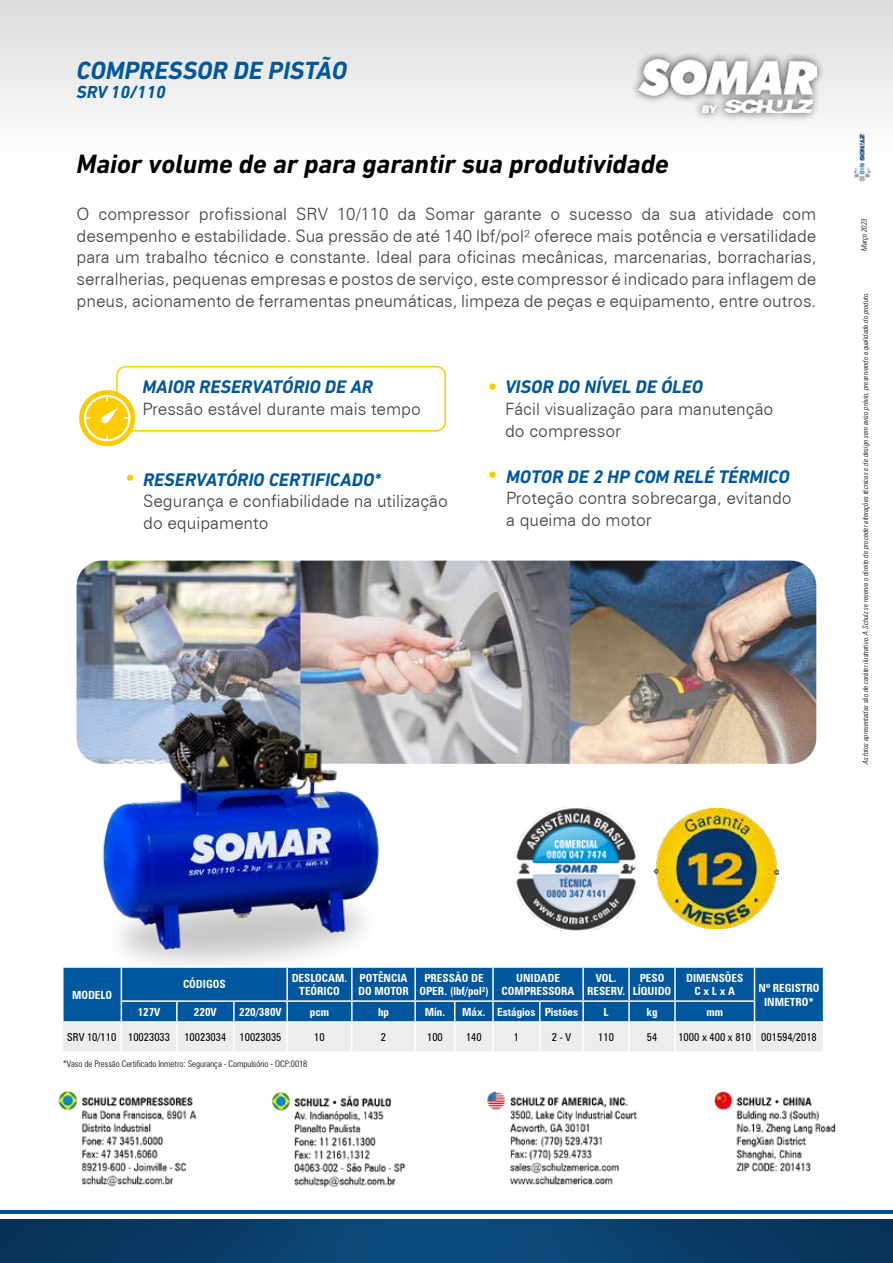
<style>
.page{position:relative;width:893px;height:1263px;background:#fff}
.page>*{position:absolute;margin:0;border:0;box-sizing:border-box;transform-origin:0 0}
.t1{font:italic 700 27px "DIN Next CYR";color:#000}
.t2{font:italic 700 25.35px "DIN Next CYR";color:#00579d}
.t3{font:italic 700 18.6px "DIN Next CYR";color:#00579d}
.t4{font:italic 700 17.7px "DIN Next CYR";color:#00579d}
.t5{font:300 16.95px/21.6px "Zurich BT";color:#3e3d40}
.t6{font:700 condensed 11.25px/13.5px "Zurich BT";color:#fff;text-align:center}
.t7{font:condensed 10.95px "Zurich BT";color:#000}
.t8{font:300 condensed 9px "Zurich BT";color:#000}
.t9{font:italic 300 condensed 7.5px "Zurich BT";color:#000}
</style>
<div class="page">
<div style="left:0;top:0;width:893px;height:170px;background:linear-gradient(to bottom,#dbdbdc,#fff)"></div>
<img style="left:0;top:1219px;width:893px;height:44px">
<hr style="left:0;top:1210px;width:893px;height:3px;background:#00538d">
<img style="left:77px;top:561px;width:739px;height:203px">
<img style="left:79px;top:687px;width:329px;height:279px">
<div style="left:630px;top:51px;width:195px;height:71px;background:#000;opacity:.75"></div>
<img style="left:639px;top:60px;width:177px;height:53px">
<img style="left:855px;top:128px;width:19px;height:54px">
<svg style="left:63px;top:967px;width:761px;height:84px;background:#588fbb"></svg>
<hr style="left:62px;top:1021px;width:59px;height:2px;background:#fff">
<hr style="left:121px;top:1000px;width:56px;height:2px;background:#fff">
<hr style="left:177px;top:1000px;width:57px;height:2px;background:#fff">
<hr style="left:234px;top:1000px;width:53px;height:2px;background:#fff">
<hr style="left:287px;top:1000px;width:65px;height:2px;background:#fff">
<hr style="left:352px;top:1000px;width:63px;height:2px;background:#fff">
<hr style="left:415px;top:1000px;width:40px;height:2px;background:#fff">
<hr style="left:455px;top:1000px;width:38px;height:2px;background:#fff">
<hr style="left:493px;top:1000px;width:47px;height:2px;background:#fff">
<hr style="left:540px;top:1000px;width:43px;height:2px;background:#fff">
<hr style="left:583px;top:1000px;width:46px;height:2px;background:#fff">
<hr style="left:629px;top:1000px;width:46px;height:2px;background:#fff">
<hr style="left:675px;top:1000px;width:80px;height:2px;background:#fff">
<hr style="left:754px;top:1021px;width:70px;height:2px;background:#fff">
<hr style="left:121px;top:1021px;width:56px;height:2px;background:#fff">
<hr style="left:177px;top:1021px;width:57px;height:2px;background:#fff">
<hr style="left:234px;top:1021px;width:53px;height:2px;background:#fff">
<hr style="left:287px;top:1021px;width:65px;height:2px;background:#fff">
<hr style="left:352px;top:1021px;width:63px;height:2px;background:#fff">
<hr style="left:415px;top:1021px;width:40px;height:2px;background:#fff">
<hr style="left:455px;top:1021px;width:38px;height:2px;background:#fff">
<hr style="left:493px;top:1021px;width:47px;height:2px;background:#fff">
<hr style="left:540px;top:1021px;width:43px;height:2px;background:#fff">
<hr style="left:583px;top:1021px;width:46px;height:2px;background:#fff">
<hr style="left:629px;top:1021px;width:46px;height:2px;background:#fff">
<hr style="left:675px;top:1021px;width:79px;height:2px;background:#fff">
<div style="left:116px;top:366px;width:330px;height:66px;border:2px solid #fecc00;border-radius:9px"></div>
<svg style="left:127px;top:475px;width:6px;height:6px"></svg>
<svg style="left:489px;top:471px;width:7px;height:7px"></svg>
<svg style="left:489px;top:383px;width:7px;height:7px"></svg>
<div style="left:79px;top:390px;width:56px;height:56px;background:#fecb00;border-radius:50%"></div>
<svg style="left:84px;top:395px;width:46px;height:46px"></svg>
<img style="left:58px;top:1092px;width:778px;height:96px">
<img style="left:514px;top:807px;width:123px;height:124px">
<img style="left:654px;top:808px;width:125px;height:120px">
<h2 class="t2" style="left:77px;top:55px;width:272px">COMPRESSOR DE PISTÃO</h2>
<p class="t4" style="left:77px;top:82px;width:91px">SRV 10/110</p>
<h1 class="t1" style="left:77px;top:148px;width:594px">Maior volume de ar para garantir sua produtividade</h1>
<p class="t5" style="left:77px;top:203px;width:741px;text-align:justify">O compressor profissional SRV 10/110 da Somar garante o sucesso da sua atividade com desempenho e estabilidade. Sua pressão de até 140 lbf/pol² oferece mais potência e versatilidade para um trabalho técnico e constante. Ideal para oficinas mecânicas, marcenarias, borracharias, serralherias, pequenas empresas e postos de serviço, este compressor é indicado para inflagem de pneus, acionamento de ferramentas pneumáticas, limpeza de peças e equipamento, entre outros.</p>
<p class="t3" style="left:143px;top:376px;width:232px">MAIOR RESERVATÓRIO DE AR</p>
<p class="t5" style="left:143px;top:398px;width:280px">Pressão estável durante mais tempo</p>
<p class="t3" style="left:143px;top:468px;width:239px">RESERVATÓRIO CERTIFICADO*</p>
<p class="t5" style="left:143px;top:490px;width:306px">Segurança e confiabilidade na utilização do equipamento</p>
<p class="t3" style="left:505px;top:376px;width:200px">VISOR DO NÍVEL DE ÓLEO</p>
<p class="t5" style="left:505px;top:398px;width:270px">Fácil visualização para manutenção do compressor</p>
<p class="t3" style="left:506px;top:465px;width:285px">MOTOR DE 2 HP COM RELÉ TÉRMICO</p>
<p class="t5" style="left:506px;top:487px;width:287px">Proteção contra sobrecarga, evitando a queima do motor</p>
<p class="t9" style="left:860px;top:251px;width:34px;rotate:-90deg">Março 2023</p>
<p class="t9" style="left:861px;top:764px;width:474px;rotate:-90deg">As fotos apresentadas são de caráter ilustrativo. A Schulz se reserva o direito de proceder alterações técnicas e de design sem aviso prévio, preservando a qualidade do produto.</p>
<p class="t6" style="left:183px;top:977px;width:44px">CÓDIGOS</p>
<p class="t6" style="left:292px;top:971px;width:57px">DESLOCAM.<br>TEÓRICO</p>
<p class="t6" style="left:358px;top:971px;width:52px;text-align:left">POTÊNCIA<br>DO MOTOR</p>
<p class="t6" style="left:419px;top:971px;width:71px">PRESSÃO DE<br>OPER. (lbf/pol²)</p>
<p class="t6" style="left:502px;top:971px;width:74px">UNIDADE<br>COMPRESSORA</p>
<p class="t6" style="left:587px;top:971px;width:40px">VOL.<br>RESERV.</p>
<p class="t6" style="left:633px;top:971px;width:40px">PESO<br>LÍQUIDO</p>
<p class="t6" style="left:686px;top:971px;width:59px">DIMENSÕES<br>C x L x A</p>
<p class="t6" style="left:759px;top:981px;width:62px">Nº REGISTRO<br>INMETRO*</p>
<p class="t6" style="left:72px;top:988px;width:42px">MODELO</p>
<p class="t6" style="left:138px;top:1005px;width:24px">127V</p>
<p class="t6" style="left:194px;top:1005px;width:24px">220V</p>
<p class="t6" style="left:239px;top:1005px;width:44px">220/380V</p>
<p class="t6" style="left:310px;top:1005px;width:21px">pcm</p>
<p class="t6" style="left:378px;top:1005px;width:13px">hp</p>
<p class="t6" style="left:425px;top:1005px;width:22px">Mín.</p>
<p class="t6" style="left:462px;top:1005px;width:117px">Máx. Estágios Pistões</p>
<p class="t6" style="left:604px;top:1005px;width:7px">L</p>
<p class="t6" style="left:647px;top:1005px;width:12px">kg</p>
<p class="t6" style="left:706px;top:1005px;width:18px">mm</p>
<p class="t7" style="left:67px;top:1030px;width:105px">SRV 10/110 10023033</p>
<p class="t7" style="left:184px;top:1030px;width:99px">10023034 10023035</p>
<p class="t7" style="left:314px;top:1030px;width:12px">10</p>
<p class="t7" style="left:381px;top:1030px;width:7px">2</p>
<p class="t7" style="left:427px;top:1030px;width:17px">100</p>
<p class="t7" style="left:466px;top:1030px;width:17px">140</p>
<p class="t7" style="left:514px;top:1030px;width:7px">1</p>
<p class="t7" style="left:552px;top:1030px;width:21px">2 - V</p>
<p class="t7" style="left:598px;top:1030px;width:17px">110</p>
<p class="t7" style="left:647px;top:1030px;width:12px">54</p>
<p class="t7" style="left:678px;top:1030px;width:140px">1000 x 400 x 810 001594/2018</p>
<p class="t8" style="left:63px;top:1059px;width:246px">*Vaso de Pressão Certificado Inmetro: Segurança - Compulsório - OCP:0018</p>
</div>
